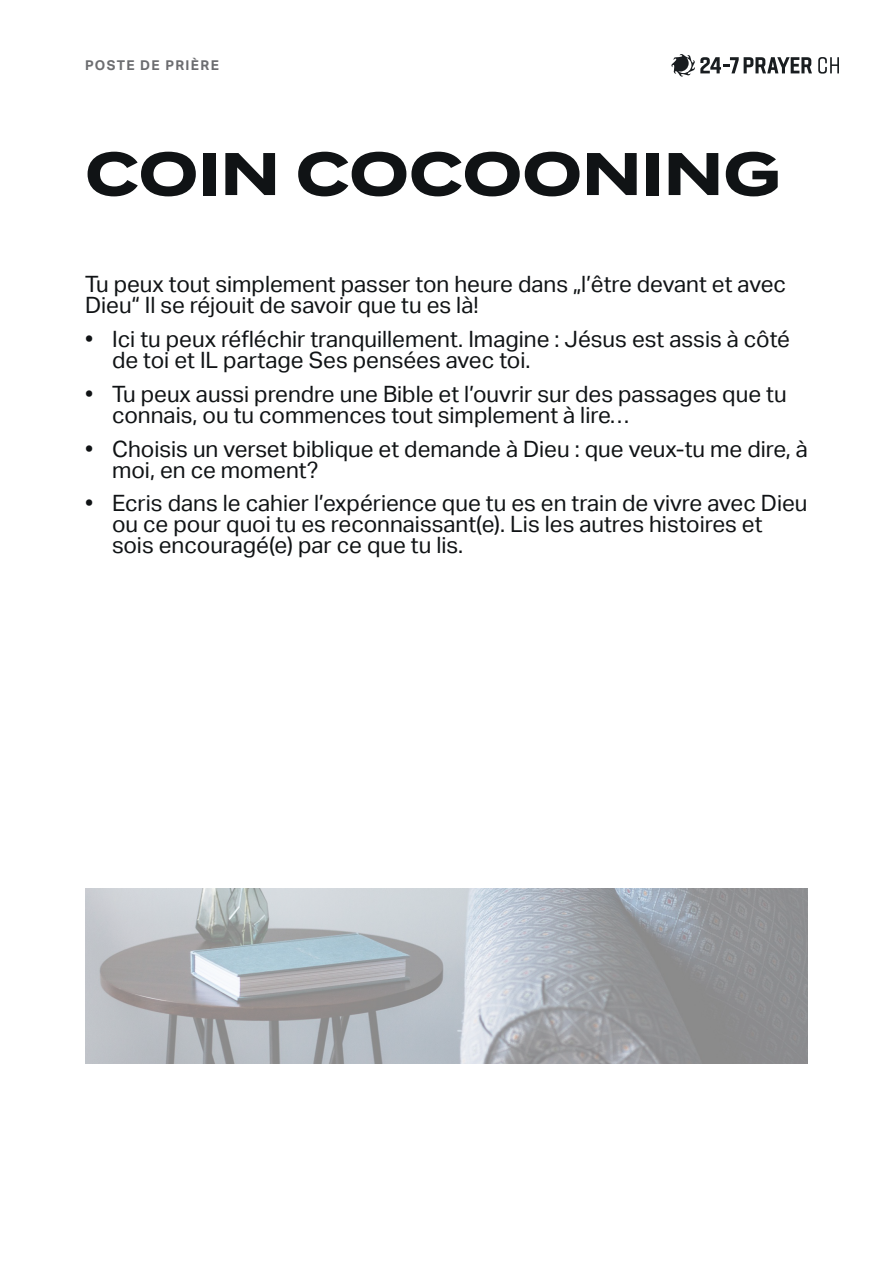
<style>
.page{position:relative;width:893px;height:1263px;background:#fff}
.page>*{position:absolute;margin:0;border:0;box-sizing:border-box;transform-origin:0 0}
.t1{font:700 60px "Termina";color:#101315}
.t2{font:22.5px/21px "Aktiv Grotesk";color:#101315}
.t3{font:700 13.5px "Aktiv Grotesk";letter-spacing:.1em;color:#6c6d70}
</style>
<div class="page">
<svg style="left:671px;top:54px;width:141px;height:23px"></svg>
<svg style="left:818px;top:57px;width:21px;height:17px"></svg>
<img style="left:85px;top:889px;width:723px;height:174px">
<p class="t3" style="left:85px;top:58px;width:135px">POSTE DE PRIÈRE</p>
<p class="t1" style="left:85px;top:129px;width:697px">COIN COCOONING</p>
<p class="t2" style="left:85px;top:274px;width:703px">Tu peux tout simplement passer ton heure dans „l’être devant et avec<br>Dieu“ Il se réjouit de savoir que tu es là!</p>
<p class="t2" style="left:112px;top:329px;width:680px;text-indent:-27px">• Ici tu peux réfléchir tranquillement. Imagine : Jésus est assis à côté de toi et IL partage Ses pensées avec toi.</p>
<p class="t2" style="left:112px;top:384px;width:676px;text-indent:-27px">• Tu peux aussi prendre une Bible et l’ouvrir sur des passages que tu connais, ou tu commences tout simplement à lire…</p>
<p class="t2" style="left:112px;top:438px;width:697px;text-indent:-27px">• Choisis un verset biblique et demande à Dieu : que veux-tu me dire, à moi, en ce moment?</p>
<p class="t2" style="left:112px;top:493px;width:697px;text-indent:-27px">• Ecris dans le cahier l’expérience que tu es en train de vivre avec Dieu ou ce pour quoi tu es reconnaissant(e). Lis les autres histoires et sois encouragé(e) par ce que tu lis.</p>
</div>
